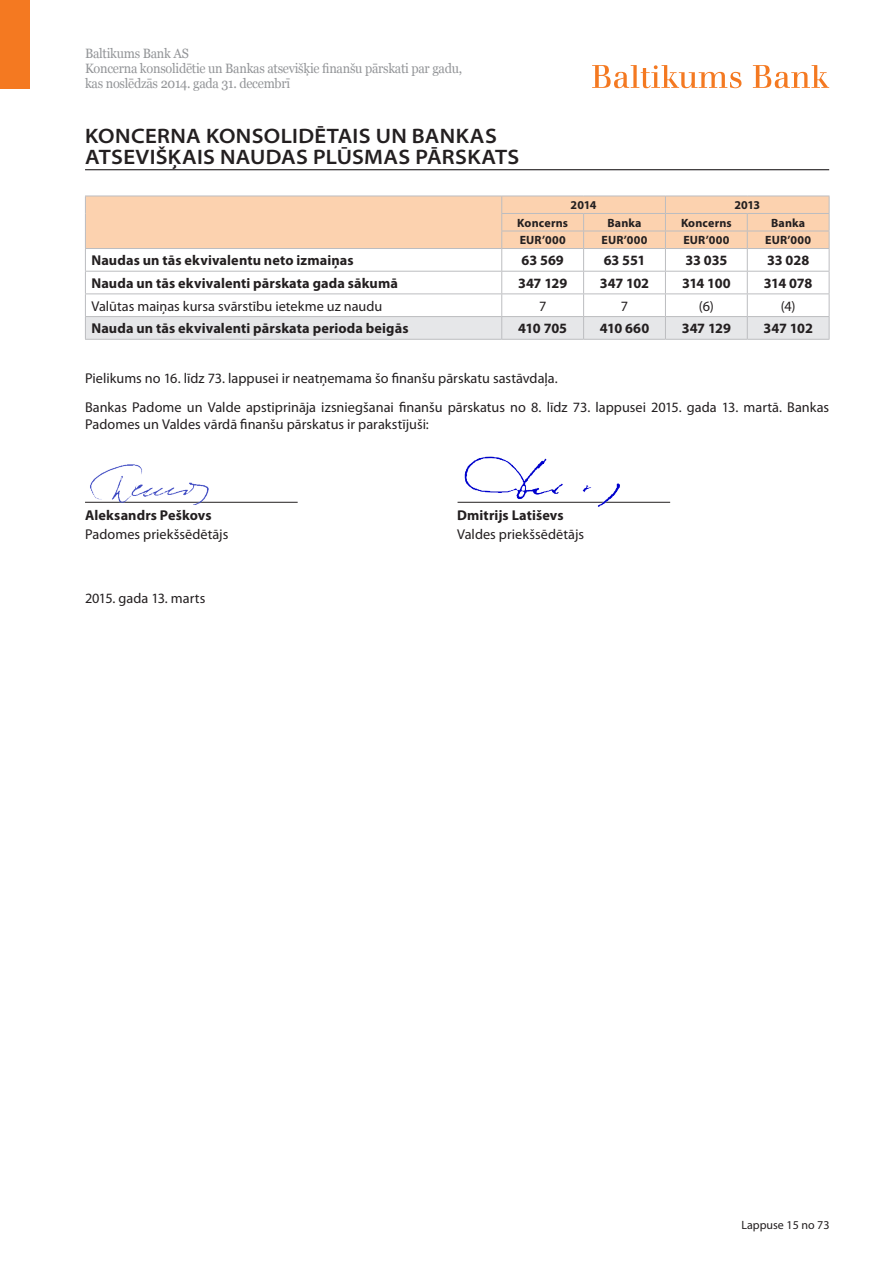
<style>
.page{position:relative;width:893px;height:1263px;background:#fff}
.page>*{position:absolute;margin:0;border:0;box-sizing:border-box;transform-origin:0 0}
.lielais_vrksts{font:600 semi-expanded 21px "Myriad Pro";letter-spacing:.015em;color:#231f20}
.lielais_vrksts_1_rin{font:600 semi-expanded 21px "Myriad Pro";letter-spacing:.015em;color:#231f20}
.pamatteksts{font:14.25px/16.5px "Myriad Pro";color:#231f20}
.pamatteksts_tabulām{font:700 14.25px "Myriad Pro";letter-spacing:.005em;color:#231f20}
.pamatteksts_tabulām-2{font:14.25px "Myriad Pro";color:#231f20}
.pamatteksts-2{font:700 14.25px "Myriad Pro";letter-spacing:.01em;color:#231f20}
.t1{font:13.5px/15px "Georgia";letter-spacing:-.02em;color:#939598;scale:.94 1}
.pamatteksts_tabulu_a{font:700 12px "Myriad Pro";letter-spacing:.015em;color:#231f20}
.t2{font:12px "Myriad Pro";color:#231f20}
</style>
<div class="page">
<div style="left:0;top:0;width:30px;height:88px;background:#f47921"></div>
<svg style="left:592px;top:65px;width:149px;height:23px"></svg>
<svg style="left:753px;top:65px;width:76px;height:23px"></svg>
<hr style="left:85px;top:502px;width:213px;height:1px;background:#231f20">
<hr style="left:458px;top:502px;width:212px;height:1px;background:#231f20">
<img style="left:88px;top:464px;width:121px;height:41px">
<img style="left:462px;top:456px;width:160px;height:51px">
<svg style="left:85px;top:196px;width:745px;height:143px"></svg>
<hr style="left:85px;top:339px;width:417px;height:1px;background:#bcbdc0">
<hr style="left:502px;top:339px;width:82px;height:1px;background:#bcbdc0">
<hr style="left:584px;top:339px;width:81px;height:1px;background:#bcbdc0">
<hr style="left:665px;top:339px;width:82px;height:1px;background:#bcbdc0">
<hr style="left:747px;top:339px;width:82px;height:1px;background:#bcbdc0">
<hr style="left:85px;top:169px;width:744px;height:1px;background:#231f20">
<p class="t1" style="left:85px;top:46px;width:403px">Baltikums Bank AS<br>Koncerna konsolidētie un Bankas atsevišķie finanšu pārskati par gadu, kas noslēdzās 2014. gada 31. decembrī</p>
<p class="lielais_vrksts_1_rin" style="left:85px;top:125px;width:413px">KONCERNA KONSOLIDĒTAIS UN BANKAS</p>
<p class="lielais_vrksts" style="left:85px;top:146px;width:436px">ATSEVIŠĶAIS NAUDAS PLŪSMAS PĀRSKATS</p>
<p class="pamatteksts_tabulu_a" style="left:571px;top:198px;width:27px">2014</p>
<p class="pamatteksts_tabulu_a" style="left:734px;top:198px;width:27px">2013</p>
<p class="pamatteksts_tabulu_a" style="left:517px;top:216px;width:52px">Koncerns</p>
<p class="pamatteksts_tabulu_a" style="left:607px;top:216px;width:36px">Banka</p>
<p class="pamatteksts_tabulu_a" style="left:681px;top:216px;width:52px">Koncerns</p>
<p class="pamatteksts_tabulu_a" style="left:771px;top:216px;width:36px">Banka</p>
<p class="pamatteksts_tabulu_a" style="left:520px;top:233px;width:47px">EUR’000</p>
<p class="pamatteksts_tabulu_a" style="left:601px;top:233px;width:47px">EUR’000</p>
<p class="pamatteksts_tabulu_a" style="left:683px;top:233px;width:47px">EUR’000</p>
<p class="pamatteksts_tabulu_a" style="left:765px;top:233px;width:47px">EUR’000</p>
<p class="pamatteksts_tabulām" style="left:91px;top:252px;width:264px">Naudas un tās ekvivalentu neto izmaiņas</p>
<p class="pamatteksts_tabulām" style="left:521px;top:252px;width:44px">63 569</p>
<p class="pamatteksts_tabulām" style="left:604px;top:252px;width:43px">63 551</p>
<p class="pamatteksts_tabulām" style="left:685px;top:252px;width:43px">33 035</p>
<p class="pamatteksts_tabulām" style="left:767px;top:252px;width:44px">33 028</p>
<p class="pamatteksts_tabulām" style="left:91px;top:275px;width:308px">Nauda un tās ekvivalenti pārskata gada sākumā</p>
<p class="pamatteksts_tabulām" style="left:518px;top:275px;width:51px">347 129</p>
<p class="pamatteksts_tabulām" style="left:600px;top:275px;width:51px">347 102</p>
<p class="pamatteksts_tabulām" style="left:682px;top:275px;width:50px">314 100</p>
<p class="pamatteksts_tabulām" style="left:764px;top:275px;width:50px">314 078</p>
<p class="pamatteksts_tabulām-2" style="left:91px;top:298px;width:292px">Valūtas maiņas kursa svārstību ietekme uz naudu</p>
<p class="pamatteksts_tabulām-2" style="left:539px;top:298px;width:9px">7</p>
<p class="pamatteksts_tabulām-2" style="left:621px;top:298px;width:9px">7</p>
<p class="pamatteksts_tabulām-2" style="left:699px;top:298px;width:16px">(6)</p>
<p class="pamatteksts_tabulām-2" style="left:781px;top:298px;width:16px">(4)</p>
<p class="pamatteksts_tabulām" style="left:91px;top:320px;width:319px">Nauda un tās ekvivalenti pārskata perioda beigās</p>
<p class="pamatteksts_tabulām" style="left:518px;top:320px;width:50px">410 705</p>
<p class="pamatteksts_tabulām" style="left:600px;top:320px;width:51px">410 660</p>
<p class="pamatteksts_tabulām" style="left:682px;top:320px;width:51px">347 129</p>
<p class="pamatteksts_tabulām" style="left:763px;top:320px;width:51px">347 102</p>
<p class="pamatteksts" style="left:85px;top:370px;width:473px">Pielikums no 16. līdz 73. lappusei ir neatņemama šo finanšu pārskatu sastāvdaļa.</p>
<p class="pamatteksts" style="left:85px;top:399px;width:746px">Bankas Padome un Valde apstiprināja izsniegšanai finanšu pārskatus no 8. līdz 73. lappusei 2015. gada 13. martā. Bankas<br>Padomes un Valdes vārdā finanšu pārskatus ir parakstījuši:</p>
<p class="pamatteksts-2" style="left:85px;top:507px;width:128px">Aleksandrs Peškovs</p>
<p class="pamatteksts-2" style="left:457px;top:507px;width:108px">Dmitrijs Latiševs</p>
<p class="pamatteksts" style="left:85px;top:527px;width:145px">Padomes priekšsēdētājs</p>
<p class="pamatteksts" style="left:457px;top:527px;width:128px">Valdes priekšsēdētājs</p>
<p class="pamatteksts" style="left:85px;top:590px;width:122px">2015. gada 13. marts</p>
<p class="t2" style="left:741px;top:1219px;width:89px">Lappuse 15 no 73</p>
</div>
